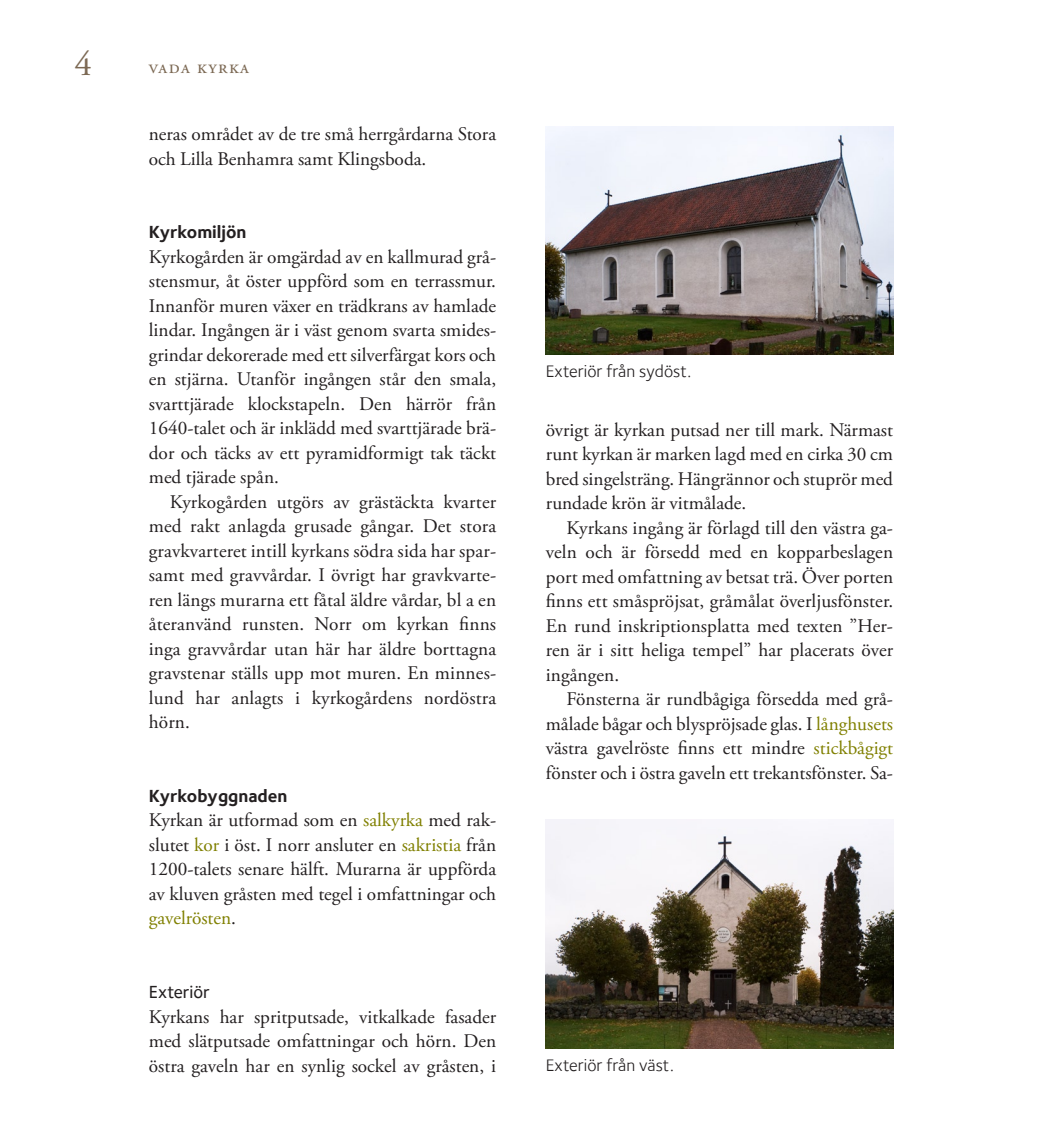
<style>
.page{position:relative;width:1042px;height:1141px;background:#fff}
.page>*{position:absolute;margin:0;border:0;box-sizing:border-box;transform-origin:0 0}
.Bröd_utan_indrag{font:35px "Adobe Garamond Pro";color:#7c6954}
.Bröd_med_indrag{font:19.25px/24.5px "Adobe Garamond Pro";color:#231f20;text-align:justify}
.Bröd_utan_indrag-2{font:19.25px/24.5px "Adobe Garamond Pro";color:#231f20;text-align:justify}
.Bröd_utan_indrag-3{font:19.25px "Adobe Garamond Pro";letter-spacing:.075em;color:#7c6954}
.Rubrik_3_gemena_svar{font:700 18.03px "Foundry Sterling";color:#231f20}
.Rubrik_4_gemena_svar{font:500 18.03px "Foundry Sterling";color:#231f20}
.Bildtext{font:17.5px "Foundry Sterling";color:#231f20}
.s1{color:#808000}
</style>
<div class="page">
<img style="left:546px;top:126px;width:347px;height:229px">
<img style="left:546px;top:820px;width:347px;height:228px">
<p class="Bröd_utan_indrag" style="left:74px;top:43px;width:19px">4</p>
<p class="Bröd_utan_indrag-3" style="left:149px;top:56px;width:102px">vada kyrka</p>
<p class="Bröd_med_indrag" style="left:149px;top:123px;width:349px">neras området av de tre små herrgårdarna Stora och Lilla Benhamra samt Klingsboda.</p>
<p class="Rubrik_3_gemena_svar" style="left:149px;top:222px;width:99px">Kyrkomiljön</p>
<p class="Bröd_utan_indrag-2" style="left:149px;top:245px;width:349px">Kyrkogården är omgärdad av en kallmurad grå&shy;stensmur, åt öster uppförd som en terrassmur.<br>Innanför muren växer en trädkrans av hamlade lindar. Ingången är i väst genom svarta smides&shy;grindar dekorerade med ett silverfärgat kors och en stjärna. Utanför ingången står den smala, svarttjärade klockstapeln. Den härrör från 1640-talet och är inklädd med svarttjärade brä&shy;dor och täcks av ett pyramidformigt tak täckt med tjärade spån.</p>
<p class="Bröd_med_indrag" style="left:149px;top:490px;width:349px;text-indent:21px">Kyrkogården utgörs av grästäckta kvarter med rakt anlagda grusade gångar. Det stora gravkvarteret intill kyrkans södra sida har spar&shy;samt med gravvårdar. I övrigt har gravkvarte&shy;ren längs murarna ett fåtal äldre vårdar, bl a en återanvänd runsten. Norr om kyrkan finns inga gravvårdar utan här har äldre borttagna gravstenar ställs upp mot muren. En minnes&shy;lund har anlagts i kyrkogårdens nordöstra hörn.</p>
<p class="Rubrik_3_gemena_svar" style="left:149px;top:785px;width:140px">Kyrkobyggnaden</p>
<p class="Bröd_utan_indrag-2" style="left:149px;top:809px;width:349px">Kyrkan är utformad som en <span class="s1">salkyrka</span> med rak&shy;slutet <span class="s1">kor</span> i öst. I norr ansluter en <span class="s1">sakristia</span> från 1200-talets senare hälft. Murarna är uppförda av kluven gråsten med tegel i omfattningar och <span class="s1">gavelrösten</span>.</p>
<p class="Rubrik_4_gemena_svar" style="left:149px;top:981px;width:63px">Exteriör</p>
<p class="Bröd_utan_indrag-2" style="left:149px;top:1005px;width:349px">Kyrkans har spritputsade, vitkalkade fasader med slätputsade omfattningar och hörn. Den östra gaveln har en synlig sockel av gråsten, i</p>
<p class="Bildtext" style="left:546px;top:361px;width:147px">Exteriör från sydöst.</p>
<p class="Bröd_utan_indrag-2" style="left:546px;top:418px;width:349px">övrigt är kyrkan putsad ner till mark. Närmast runt kyrkan är marken lagd med en cirka 30 cm bred singelsträng. Hängrännor och stuprör med rundade krön är vitmålade.</p>
<p class="Bröd_med_indrag" style="left:546px;top:516px;width:349px;text-indent:21px">Kyrkans ingång är förlagd till den västra ga&shy;veln och är försedd med en kopparbeslagen port med omfattning av betsat trä. Över porten finns ett småspröjsat, gråmålat överljusfönster.<br>En rund inskriptionsplatta med texten ”Her&shy;ren är i sitt heliga tempel” har placerats över ingången.</p>
<p class="Bröd_med_indrag" style="left:546px;top:687px;width:349px;text-indent:21px">Fönsterna är rundbågiga försedda med grå&shy;målade bågar och blyspröjsade glas. I <span class="s1">långhusets </span>västra gavelröste finns ett mindre <span class="s1">stickbågigt </span>fönster och i östra gaveln ett trekantsfönster. Sa-</p>
<p class="Bildtext" style="left:546px;top:1055px;width:130px">Exteriör från väst.</p>
</div>
